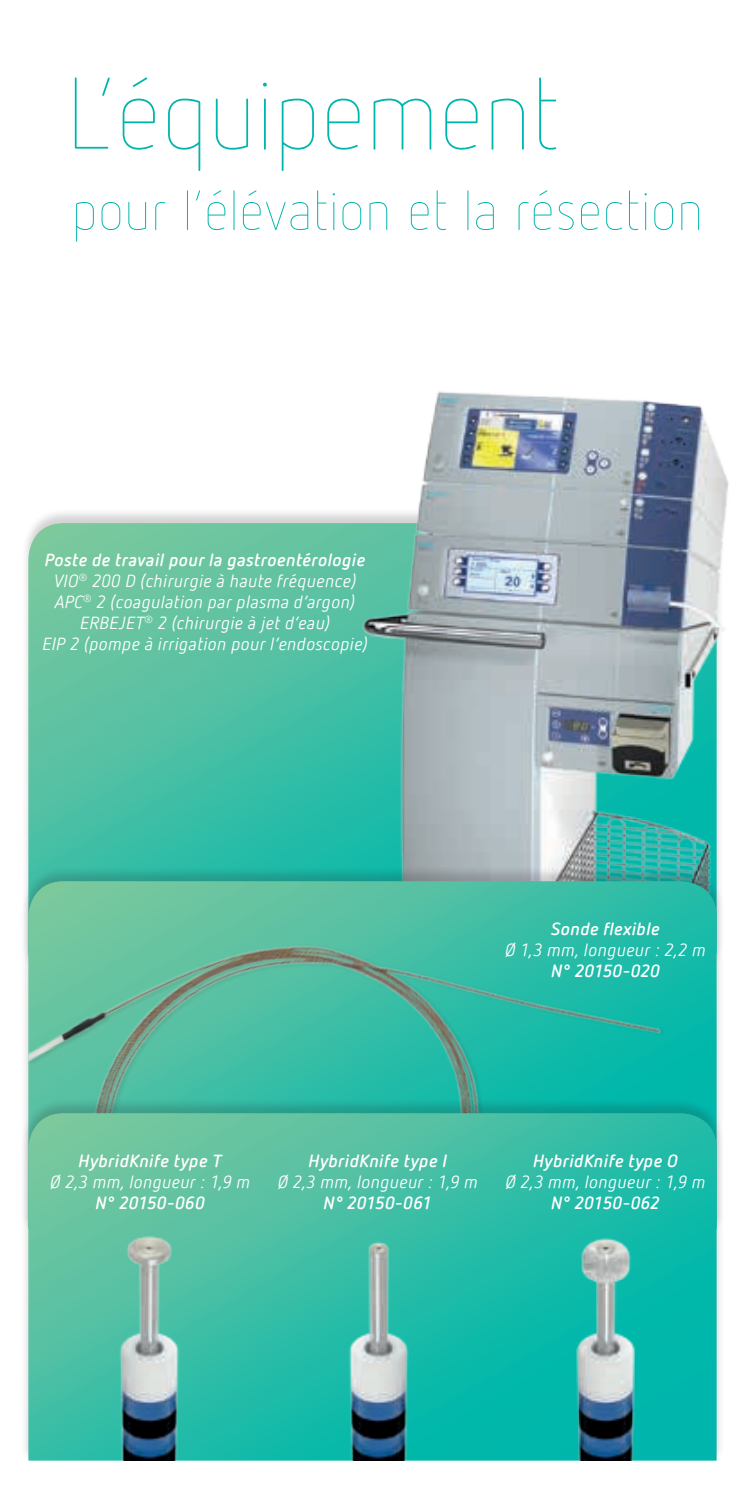
<style>
.page{position:relative;width:745px;height:1489px;background:#fff}
.page>*{position:absolute;margin:0;border:0;box-sizing:border-box;transform-origin:0 0}
.t1{font:100 100px "Netto Offc Pro";letter-spacing:-.025em;color:#00b5ac}
.t2{font:100 55px "Netto Offc Pro";letter-spacing:-.01em;color:#00b5ac}
.t3{font:italic 17.5px/21px "Netto Offc Pro";letter-spacing:.02em;color:#fff;text-align:center}
.t4{font:italic 700 17.5px "Netto Offc Pro";letter-spacing:.025em;color:#fff}
.t5{font:italic 700 17.5px "Netto Offc Pro";color:#fff}
.t6{font:italic 700 17.5px "Netto Offc Pro";letter-spacing:.005em;color:#fff}
.t7{font:italic 700 17.5px "Netto Offc Pro";letter-spacing:-.01em;color:#fff}
.t8{font:italic 700 17.5px "Netto Offc Pro";letter-spacing:-.005em;color:#fff}
.s1{font-weight:700}
</style>
<div class="page">
<svg style="left:28px;top:523px;width:232px;height:343px;background:#59c2a2"></svg>
<img style="left:260px;top:391px;width:469px;height:475px">
<div style="left:21px;top:866px;width:703px;height:363px;background:#231f20;opacity:.2"></div>
<svg style="left:28px;top:881px;width:688px;height:217px;background:#4cc0a3"></svg>
<img style="left:28px;top:939px;width:668px;height:159px">
<div style="left:21px;top:1098px;width:703px;height:362px;background:#231f20;opacity:.2"></div>
<svg style="left:28px;top:1113px;width:688px;height:347px;background:#39bda5"></svg>
<img style="left:538px;top:1202px;width:136px;height:258px">
<img style="left:309px;top:1202px;width:137px;height:258px">
<img style="left:81px;top:1202px;width:137px;height:258px">
<h1 class="t1" style="left:65px;top:53px;width:495px">L’équipement</h1>
<h2 class="t2" style="left:71px;top:177px;width:634px">pour l’élévation et la résection</h2>
<p class="t3" style="left:42px;top:548px;width:326px"><span class="s1">Poste de travail pour la gastroentérologie </span>VIO<sup>®</sup> 200 D (chirurgie à haute fréquence)<br>APC<sup>®</sup> 2 (coagulation par plasma d’argon)<br>ERBEJET<sup>®</sup> 2 (chirurgie à jet d’eau)<br>EIP 2 (pompe à irrigation pour l’endoscopie)</p>
<p class="t4" style="left:551px;top:917px;width:110px">Sonde flexible</p>
<p class="t3" style="left:504px;top:938px;width:202px">Ø 1,3 mm, longueur : 2,2 m</p>
<p class="t5" style="left:550px;top:959px;width:110px">N° 20150-020</p>
<p class="t4" style="left:79px;top:1148px;width:144px">HybridKnife type T</p>
<p class="t3" style="left:50px;top:1170px;width:201px">Ø 2,3 mm, longueur : 1,9 m</p>
<p class="t6" style="left:95px;top:1190px;width:111px">N° 20150-060</p>
<p class="t4" style="left:308px;top:1148px;width:140px">HybridKnife type I</p>
<p class="t3" style="left:277px;top:1170px;width:201px">Ø 2,3 mm, longueur : 1,9 m</p>
<p class="t7" style="left:323px;top:1190px;width:110px">N° 20150-061</p>
<p class="t4" style="left:533px;top:1148px;width:146px">HybridKnife type O</p>
<p class="t3" style="left:505px;top:1170px;width:201px">Ø 2,3 mm, longueur : 1,9 m</p>
<p class="t8" style="left:550px;top:1190px;width:110px">N° 20150-062</p>
</div>
